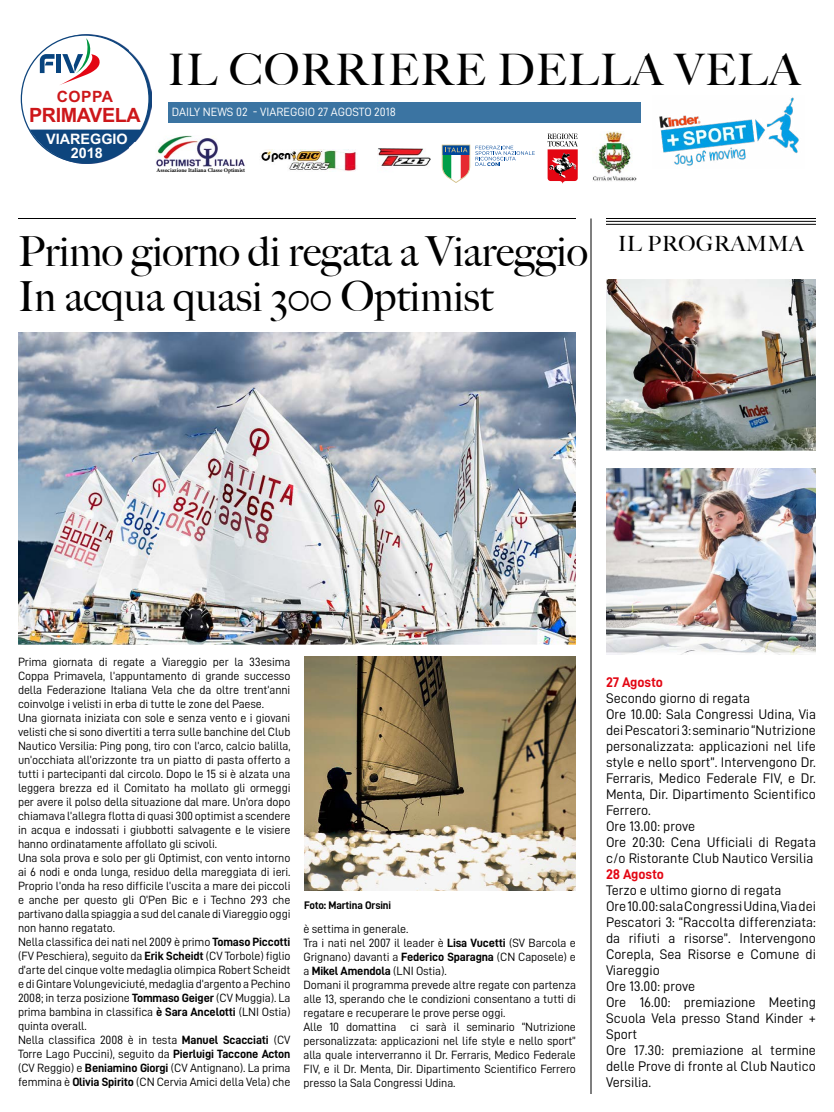
<style>
.page{position:relative;width:834px;height:1112px;background:#fff}
.page>*{position:absolute;margin:0;border:0;box-sizing:border-box;transform-origin:0 0}
.t1{font:500 43.5px "Big Caslon";letter-spacing:.03em;color:#000}
.t2{font:500 41.5px/45px "Big Caslon";letter-spacing:-.01em;color:#000}
.t3{font:500 21px "Big Caslon";letter-spacing:.03em;color:#000}
.t4{font:700 19.7px "Arial";letter-spacing:-.02em;color:#cd171a}
.t5{font:700 15.6px "Arial";letter-spacing:.03em;color:#cd171a}
.t6{font:700 14.4px/14.3px "Arial";color:#fff;text-align:center}
.t7{font:14px/16px "D DIN";color:#000}
.t8{font:14px "D DIN Bold";color:#e30613}
.t9{font:12px/14px "D DIN";letter-spacing:-.01em;color:#000}
.t10{font:12px "D DIN";color:#fff}
.t11{font:12px "D DIN Bold";letter-spacing:-.01em;color:#000}
.t12{font:11px "D DIN Bold";letter-spacing:-.01em;color:#000}
.t13{font:700 5.6px "Minion Pro";color:#000}
.s1{font-family:"D DIN Bold"}
.s2{font-family:"D DIN"}
</style>
<div class="page">
<svg style="left:21px;top:34px;width:129px;height:129px"></svg>
<div style="left:168px;top:102px;width:472px;height:21px;background:#3b74a2"></div>
<img style="left:156px;top:135px;width:89px;height:32px">
<img style="left:261px;top:149px;width:96px;height:22px">
<img style="left:378px;top:148px;width:53px;height:18px">
<svg style="left:442px;top:145px;width:93px;height:38px"></svg>
<svg style="left:547px;top:134px;width:31px;height:50px"></svg>
<img style="left:549px;top:152px;width:28px;height:26px">
<img style="left:593px;top:132px;width:43px;height:49px">
<img style="left:659px;top:97px;width:140px;height:69px">
<hr style="left:590px;top:218px;width:2px;height:876px;background:#000">
<hr style="left:18px;top:218px;width:558px;height:1px;background:#000">
<hr style="left:606px;top:218px;width:210px;height:1px;background:#000">
<hr style="left:606px;top:221px;width:210px;height:1px;background:#000">
<hr style="left:606px;top:224px;width:210px;height:1px;background:#000">
<img style="left:606px;top:280px;width:210px;height:171px">
<img style="left:606px;top:468px;width:210px;height:186px">
<img style="left:18px;top:332px;width:558px;height:312px">
<img style="left:304px;top:656px;width:272px;height:235px">
<p class="t5" style="left:57px;top:86px;width:58px">COPPA</p>
<h3 class="t4" style="left:29px;top:102px;width:113px">PRIMAVELA</h3>
<p class="t6" style="left:46px;top:132px;width:83px">VIAREGGIO<br>2018</p>
<h1 class="t1" style="left:168px;top:34px;width:634px">IL CORRIERE DELLA VELA</h1>
<p class="t10" style="left:172px;top:105px;width:226px">DAILY NEWS 02 - VIAREGGIO 27 AGOSTO 2018</p>
<p class="t13" style="left:157px;top:166px;width:90px">Associazione Italiana Classe Optimist</p>
<h2 class="t2" style="left:18px;top:227px;width:571px">Primo giorno di regata a Viareggio<br>In acqua quasi 300 Optimist</h2>
<h3 class="t3" style="left:618px;top:227px;width:187px">IL PROGRAMMA</h3>
<p class="t9" style="left:18px;top:655px;width:274px">Prima giornata di regate a Viareggio per la 33esima Coppa Primavela, l’appuntamento di grande successo della Federazione Italiana Vela che da oltre trent’anni coinvolge i velisti in erba di tutte le zone del Paese.<br>Una giornata iniziata con sole e senza vento e i giovani velisti che si sono divertiti a terra sulle banchine del Club Nautico Versilia: Ping pong, tiro con l’arco, calcio balilla, un’occhiata all’orizzonte tra un piatto di pasta offerto a tutti i partecipanti dal circolo. Dopo le 15 si è alzata una leggera brezza ed il Comitato ha mollato gli ormeggi per avere il polso della situazione dal mare. Un’ora dopo chiamava l’allegra flotta di quasi 300 optimist a scendere in acqua e indossati i giubbotti salvagente e le visiere hanno ordinatamente affollato gli scivoli.<br>Una sola prova e solo per gli Optimist, con vento intorno ai 6 nodi e onda lunga, residuo della mareggiata di ieri.<br>Proprio l’onda ha reso difficile l’uscita a mare dei piccoli e anche per questo gli O’Pen Bic e i Techno 293 che partivano dalla spiaggia a sud del canale di Viareggio oggi non hanno regatato.<br>Nella classifica dei nati nel 2009 è primo <span class="s1">Tomaso Piccotti </span>(FV Peschiera), seguito da <span class="s1">Erik Scheidt</span> (CV Torbole) figlio d’arte del cinque volte medaglia olimpica Robert Scheidt e di Gintare Volungeviciuté, medaglia d’argento a Pechino 2008; in terza posizione <span class="s1">Tommaso Geiger</span> (CV Muggia). La prima bambina in classifica <span class="s1">è Sara Ancelotti</span> (LNI Ostia) quinta overall.<br>Nella classifica 2008 è in testa <span class="s1">Manuel Scacciati</span> (CV Torre Lago Puccini), seguito da <span class="s1">Pierluigi Taccone Acton </span>(CV Reggio) e <span class="s1">Beniamino Giorgi</span> (CV Antignano). La prima femmina è <span class="s1">Olivia Spirito</span> (CN Cervia Amici della Vela) che</p>
<p class="t12" style="left:304px;top:899px;width:89px">Foto: Martina Orsini</p>
<p class="t9" style="left:304px;top:921px;width:274px">è settima in generale.<br>Tra i nati nel 2007 il leader è <span class="s1">Lisa Vucetti</span> (SV Barcola e<br>Grignano) davanti a <span class="s1">Federico Sparagna</span> (CN Caposele) e</p>
<p class="t11" style="left:304px;top:964px;width:145px"><span class="s2">a</span> Mikel Amendola <span class="s2">(LNI Ostia).</span></p>
<p class="t9" style="left:304px;top:977px;width:274px">Domani il programma prevede altre regate con partenza alle 13, sperando che le condizioni consentano a tutti di regatare e recuperare le prove perse oggi.<br>Alle 10 domattina ci sarà il seminario “Nutrizione personalizzata: applicazioni nel life style e nello sport” alla quale interverranno il Dr. Ferraris, Medico Federale FIV, e il Dr. Menta, Dir. Dipartimento Scientifico Ferrero presso la Sala Congressi Udina.</p>
<p class="t8" style="left:606px;top:675px;width:58px">27 Agosto</p>
<p class="t7" style="left:606px;top:690px;width:211px">Secondo giorno di regata<br>Ore 10.00: Sala Congressi Udina, Via dei Pescatori 3: seminario “Nutrizione personalizzata: applicazioni nel life style e nello sport”. Intervengono Dr.<br>Ferraris, Medico Federale FIV, e Dr.<br>Menta, Dir. Dipartimento Scientifico<br>Ferrero.<br>Ore 13.00: prove<br>Ore 20:30: Cena Ufficiali di Regata c/o Ristorante Club Nautico Versilia</p>
<p class="t8" style="left:606px;top:867px;width:59px">28 Agosto</p>
<p class="t7" style="left:606px;top:882px;width:211px">Terzo e ultimo giorno di regata<br>Ore 10.00: sala Congressi Udina, Via dei<br>Pescatori 3: “Raccolta differenziata: da rifiuti a risorse”. Intervengono<br>Corepla, Sea Risorse e Comune di<br>Viareggio<br>Ore 13.00: prove<br>Ore 16.00: premiazione Meeting<br>Scuola Vela presso Stand Kinder +<br>Sport<br>Ore 17.30: premiazione al termine delle Prove di fronte al Club Nautico<br>Versilia.</p>
</div>
